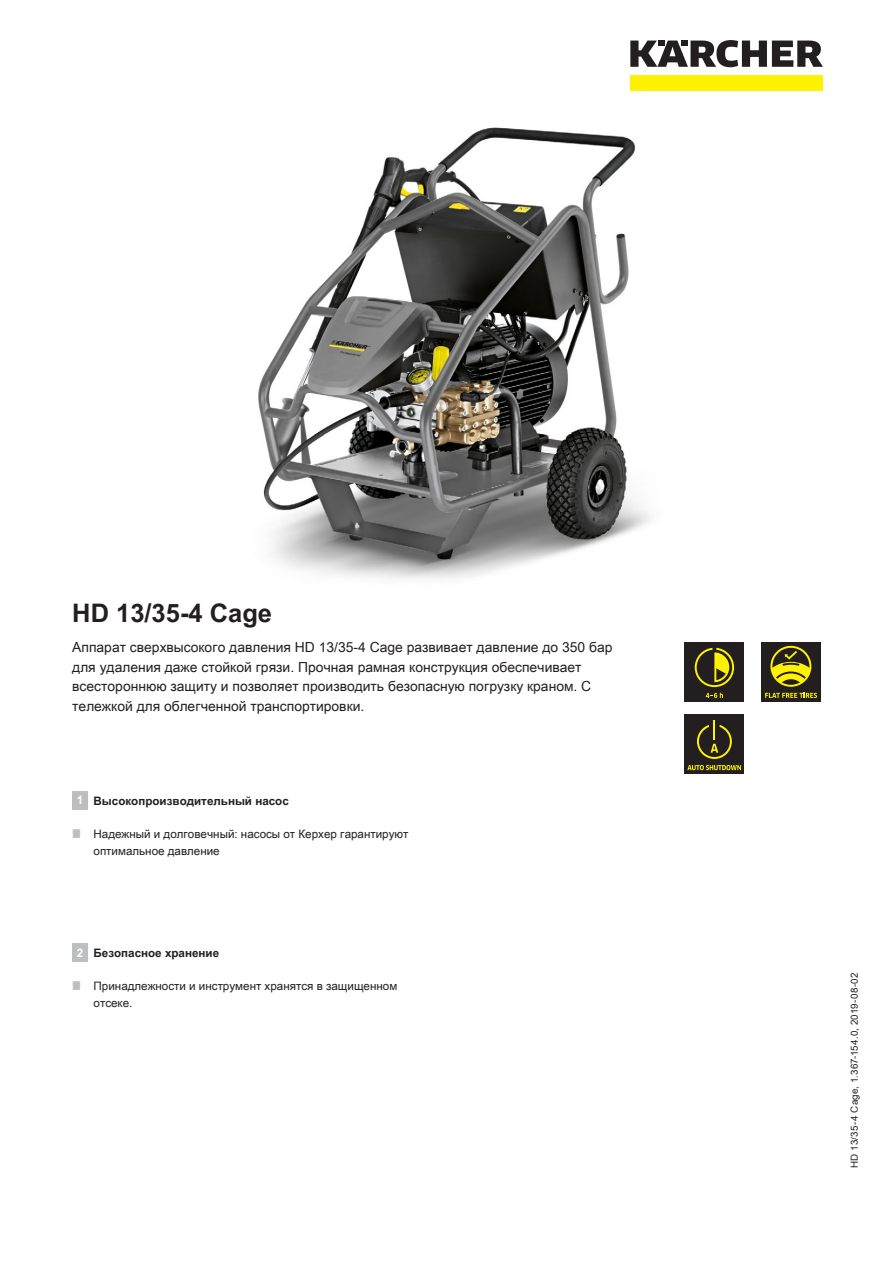
<style>
.page{position:relative;width:893px;height:1263px;background:#fff}
.page>*{position:absolute;margin:0;border:0;box-sizing:border-box;transform-origin:0 0}
.t1{font:700 25.5px "Arial Unicode MS";color:#231f20}
.t2{font:13.8px/19.5px "Arial Unicode MS";color:#231f20}
.t3{font:11.7px/17.2px "Arial Unicode MS";color:#231f20}
.t4{font:700 11.7px "Arial Unicode MS";color:#231f20}
.t5{font:700 11.7px "Arial Unicode MS";color:#fff}
.t6{font:9.75px "Arial Unicode MS";letter-spacing:.02em;color:#231f20}
</style>
<div class="page">
<div style="left:630px;top:75px;width:193px;height:16px;background:#fff200"></div>
<svg style="left:630px;top:40px;width:193px;height:27px"></svg>
<img style="left:258px;top:127px;width:393px;height:452px">
<div style="left:685px;top:642px;width:59px;height:60px;background:#231f20"></div>
<svg style="left:706px;top:693px;width:17px;height:5px"></svg>
<svg style="left:695px;top:648px;width:39px;height:39px"></svg>
<div style="left:761px;top:642px;width:60px;height:60px;background:#231f20"></div>
<svg style="left:765px;top:693px;width:52px;height:5px"></svg>
<svg style="left:770px;top:646px;width:41px;height:41px"></svg>
<div style="left:685px;top:714px;width:59px;height:60px;background:#231f20"></div>
<svg style="left:687px;top:765px;width:54px;height:5px"></svg>
<svg style="left:697px;top:721px;width:35px;height:38px"></svg>
<div style="left:72px;top:791px;width:16px;height:19px;background:#bcbec0"></div>
<div style="left:72px;top:943px;width:16px;height:19px;background:#bcbec0"></div>
<h1 class="t1" style="left:72px;top:594px;width:201px">HD 13/35-4 Cage</h1>
<p class="t2" style="left:72px;top:637px;width:542px">Аппарат сверхвысокого давления HD 13/35-4 Cage развивает давление до 350 бар для удаления даже стойкой грязи. Прочная рамная конструкция обеспечивает всестороннюю защиту и позволяет производить безопасную погрузку краном. С тележкой для облегченной транспортировки.</p>
<p class="t5" style="left:77px;top:792px;width:8px">1</p>
<p class="t4" style="left:94px;top:792px;width:197px">Высокопроизводительный насос</p>
<p class="t3" style="left:94px;top:825px;width:316px">Надежный и долговечный: насосы от Керхер гарантируют оптимальное давление</p>
<p class="t5" style="left:77px;top:944px;width:8px">2</p>
<p class="t4" style="left:94px;top:944px;width:127px">Безопасное хранение</p>
<p class="t3" style="left:94px;top:977px;width:305px">Принадлежности и инструмент хранятся в защищенном отсеке.</p>
<p class="t6" style="left:847px;top:1168px;width:197px;rotate:-90deg">HD 13/35-4 Cage, 1.367-154.0, 2019-08-02</p>
</div>
